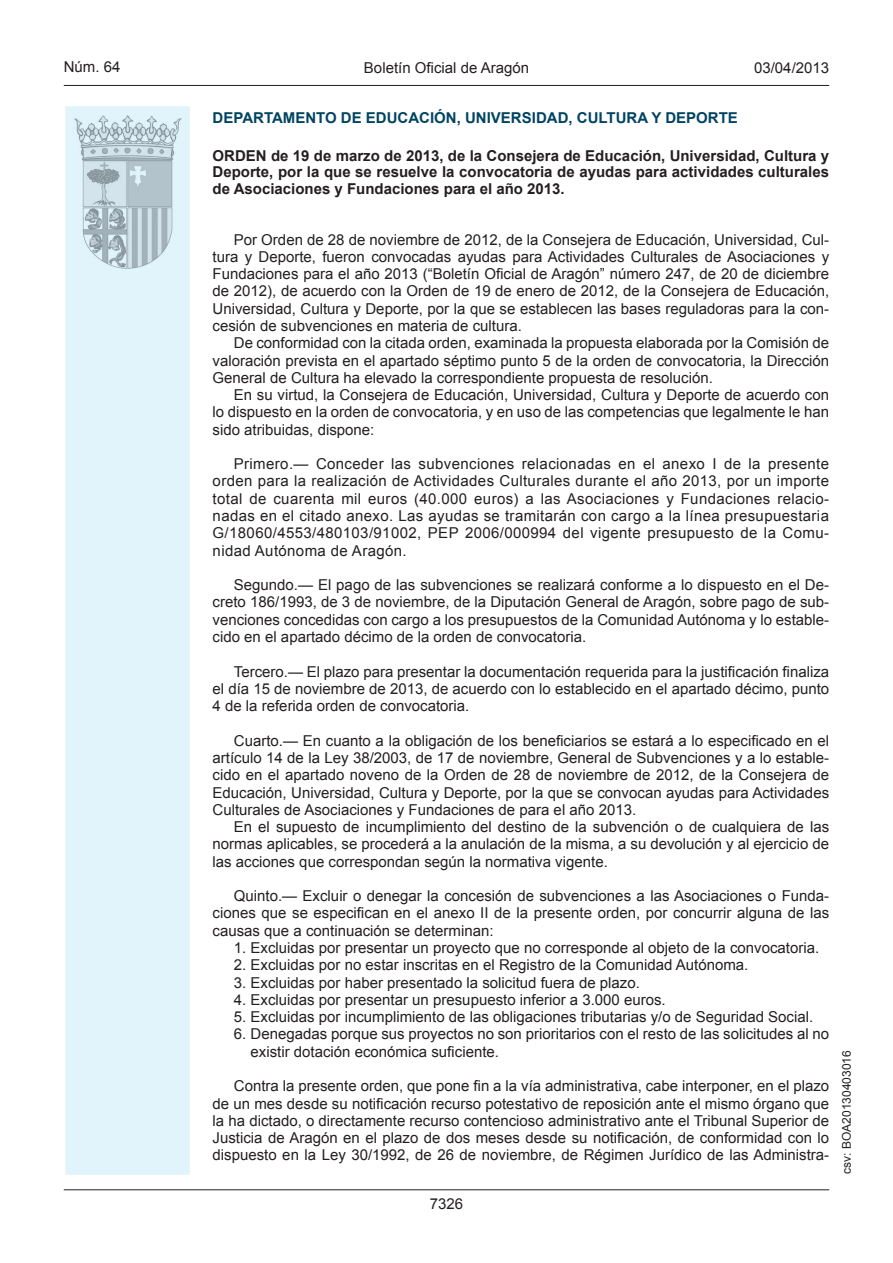
<style>
.page{position:relative;width:893px;height:1263px;background:#fff}
.page>*{position:absolute;margin:0;border:0;box-sizing:border-box;transform-origin:0 0}
.t1{font:15px/17.2px "Arial";color:#231f20;text-align:justify}
.t2{font:700 15px/16.5px "Arial";color:#231f20;text-align:justify}
.t3{font:700 15px "Arial";color:#004462}
.t4{font:12px "Arial";color:#231f20}
</style>
<div class="page">
<hr style="left:64px;top:85px;width:765px;height:1px;background:#231f20">
<div style="left:65px;top:105px;width:126px;height:1070px;background:#e1f4fc"></div>
<div style="left:64px;top:105px;width:127px;height:1071px;border:2px solid #fff"></div>
<img style="left:75px;top:115px;width:106px;height:153px">
<hr style="left:64px;top:1189px;width:765px;height:1px;background:#231f20">
<p class="t1" style="left:64px;top:59px;width:58px">Núm. 64</p>
<p class="t1" style="left:364px;top:59px;width:167px">Boletín Oficial de Aragón</p>
<p class="t1" style="left:754px;top:59px;width:77px">03/04/2013</p>
<p class="t3" style="left:213px;top:108px;width:527px">DEPARTAMENTO DE EDUCACIÓN, UNIVERSIDAD, CULTURA Y DEPORTE</p>
<p class="t2" style="left:213px;top:148px;width:618px">ORDEN de 19 de marzo de 2013, de la Consejera de Educación, Universidad, Cultura y Deporte, por la que se resuelve la convocatoria de ayudas para actividades culturales de Asociaciones y Fundaciones para el año 2013.</p>
<p class="t1" style="left:213px;top:231px;width:618px;text-indent:21px">Por Orden de 28 de noviembre de 2012, de la Consejera de Educación, Universidad, Cul&shy;tura y Deporte, fueron convocadas ayudas para Actividades Culturales de Asociaciones y Fundaciones para el año 2013 (“Boletín Oficial de Aragón” número 247, de 20 de diciembre de 2012), de acuerdo con la Orden de 19 de enero de 2012, de la Consejera de Educación, Universidad, Cultura y Deporte, por la que se establecen las bases reguladoras para la con&shy;cesión de subvenciones en materia de cultura.</p>
<p class="t1" style="left:213px;top:334px;width:618px;text-indent:21px">De conformidad con la citada orden, examinada la propuesta elaborada por la Comisión de valoración prevista en el apartado séptimo punto 5 de la orden de convocatoria, la Dirección General de Cultura ha elevado la correspondiente propuesta de resolución.</p>
<p class="t1" style="left:213px;top:386px;width:618px;text-indent:21px">En su virtud, la Consejera de Educación, Universidad, Cultura y Deporte de acuerdo con lo dispuesto en la orden de convocatoria, y en uso de las competencias que legalmente le han sido atribuidas, dispone:</p>
<p class="t1" style="left:213px;top:455px;width:618px;text-indent:21px">Primero.— Conceder las subvenciones relacionadas en el anexo I de la presente orden para la realización de Actividades Culturales durante el año 2013, por un importe total de cuarenta mil euros (40.000 euros) a las Asociaciones y Fundaciones relacio&shy;nadas en el citado anexo. Las ayudas se tramitarán con cargo a la línea presupuestaria G/18060/4553/480103/91002, PEP 2006/000994 del vigente presupuesto de la Comu&shy;nidad Autónoma de Aragón.</p>
<p class="t1" style="left:213px;top:576px;width:618px;text-indent:21px">Segundo.— El pago de las subvenciones se realizará conforme a lo dispuesto en el De&shy;creto 186/1993, de 3 de noviembre, de la Diputación General de Aragón, sobre pago de sub&shy;venciones concedidas con cargo a los presupuestos de la Comunidad Autónoma y lo estable&shy;cido en el apartado décimo de la orden de convocatoria.</p>
<p class="t1" style="left:213px;top:663px;width:618px;text-indent:21px">Tercero.— El plazo para presentar la documentación requerida para la justificación finaliza el día 15 de noviembre de 2013, de acuerdo con lo establecido en el apartado décimo, punto 4 de la referida orden de convocatoria.</p>
<p class="t1" style="left:213px;top:732px;width:618px;text-indent:21px">Cuarto.— En cuanto a la obligación de los beneficiarios se estará a lo especificado en el artículo 14 de la Ley 38/2003, de 17 de noviembre, General de Subvenciones y a lo estable&shy;cido en el apartado noveno de la Orden de 28 de noviembre de 2012, de la Consejera de Educación, Universidad, Cultura y Deporte, por la que se convocan ayudas para Actividades Culturales de Asociaciones y Fundaciones de para el año 2013.</p>
<p class="t1" style="left:213px;top:818px;width:618px;text-indent:21px">En el supuesto de incumplimiento del destino de la subvención o de cualquiera de las normas aplicables, se procederá a la anulación de la misma, a su devolución y al ejercicio de las acciones que correspondan según la normativa vigente.</p>
<p class="t1" style="left:213px;top:887px;width:618px;text-indent:21px">Quinto.— Excluir o denegar la concesión de subvenciones a las Asociaciones o Funda&shy;ciones que se especifican en el anexo II de la presente orden, por concurrir alguna de las causas que a continuación se determinan:</p>
<p class="t1" style="left:234px;top:939px;width:587px">1. Excluidas por presentar un proyecto que no corresponde al objeto de la convocatoria.</p>
<p class="t1" style="left:234px;top:956px;width:516px">2. Excluidas por no estar inscritas en el Registro de la Comunidad Autónoma.</p>
<p class="t1" style="left:234px;top:974px;width:408px">3. Excluidas por haber presentado la solicitud fuera de plazo.</p>
<p class="t1" style="left:234px;top:991px;width:433px">4. Excluidas por presentar un presupuesto inferior a 3.000 euros.</p>
<p class="t1" style="left:234px;top:1008px;width:581px">5. Excluidas por incumplimiento de las obligaciones tributarias y/o de Seguridad Social.</p>
<p class="t1" style="left:251px;top:1026px;width:580px;text-indent:-17px">6. Denegadas porque sus proyectos no son prioritarios con el resto de las solicitudes al no existir dotación económica suficiente.</p>
<p class="t1" style="left:213px;top:1077px;width:618px;text-indent:21px">Contra la presente orden, que pone fin a la vía administrativa, cabe interponer, en el plazo de un mes desde su notificación recurso potestativo de reposición ante el mismo órgano que la ha dictado, o directamente recurso contencioso administrativo ante el Tribunal Superior de Justicia de Aragón en el plazo de dos meses desde su notificación, de conformidad con lo dispuesto en la Ley 30/1992, de 26 de noviembre, de Régimen Jurídico de las Administra-</p>
<p class="t1" style="left:430px;top:1195px;width:35px">7326</p>
<p class="t4" style="left:839px;top:1174px;width:125px;rotate:-90deg">csv: BOA20130403016</p>
</div>
